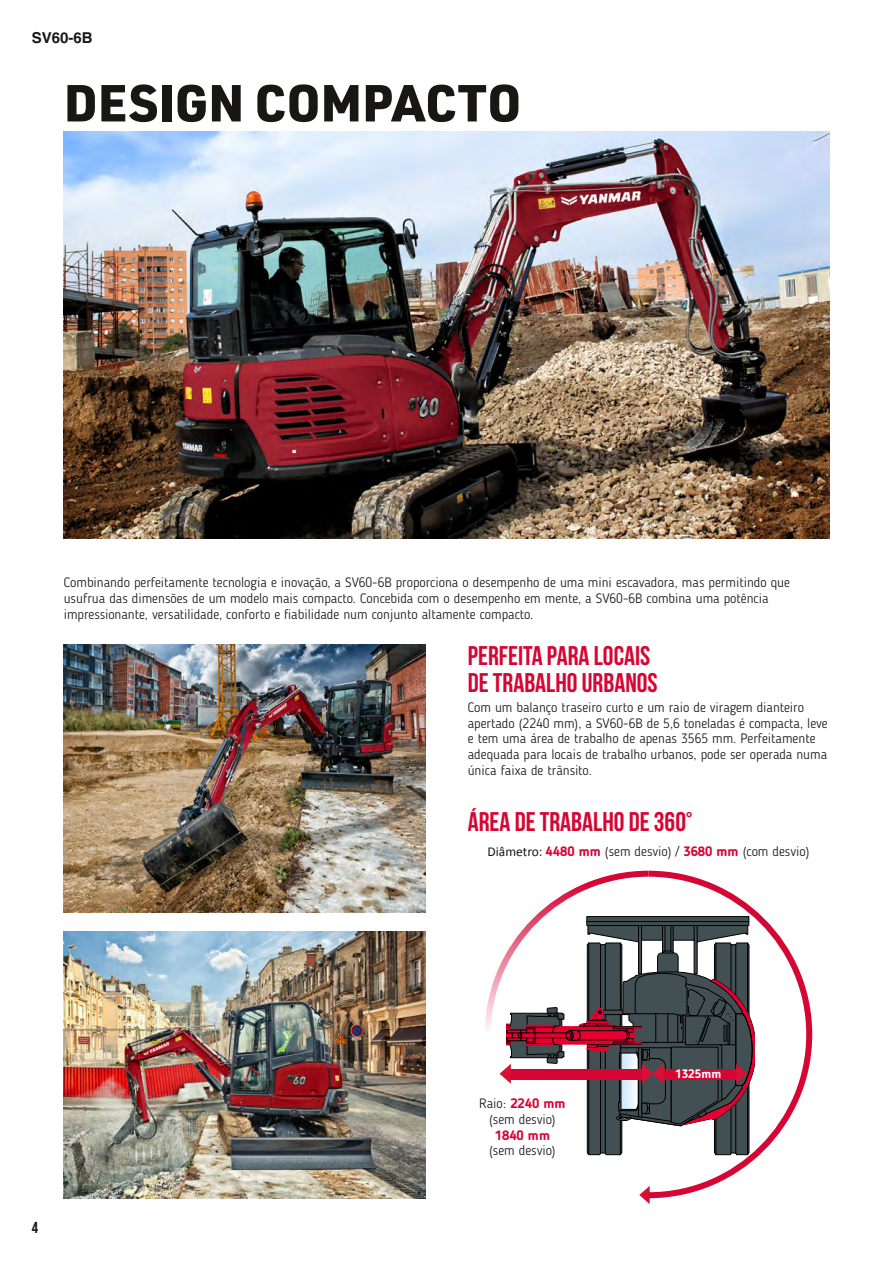
<style>
.page{position:relative;width:893px;height:1263px;background:#fff}
.page>*{position:absolute;margin:0;border:0;box-sizing:border-box;transform-origin:0 0}
.t1{font:900 51px "URWDIN";color:#181716}
.t2{font:700 27px/27px "Bebas Neue";color:#d50634}
.t3{font:15.9px "Bebas Neue";color:#181716}
.t4{font:700 15px "Helvetica LT Pro";color:#181716}
.t5{font:300 13.5px/15.8px "Blogger Sans";color:#181716}
.t6{font:700 13.5px "Blogger Sans";color:#d50634}
.t7{font:700 12.15px "Blogger Sans";color:#fff}
.s1{font-family:"Calibri";font-weight:400}
.s2{font-weight:700;color:#d50634}
</style>
<div class="page">
<img style="left:64px;top:645px;width:361px;height:267px">
<img style="left:64px;top:132px;width:765px;height:406px">
<img style="left:64px;top:931px;width:361px;height:267px">
<svg style="left:639px;top:1192px;width:11px;height:12px"></svg>
<svg style="left:642px;top:910px;width:171px;height:291px"></svg>
<svg style="left:485px;top:870px;width:270px;height:285px"></svg>
<p class="t4" style="left:32px;top:29px;width:62px">SV60-6B</p>
<h1 class="t1" style="left:64px;top:68px;width:459px">DESIGN COMPACTO</h1>
<p class="t5" style="left:64px;top:575px;width:728px">Combinando perfeitamente tecnologia e inovação, a SV60-6B proporciona o desempenho de uma mini escavadora, mas permitindo que usufrua das dimensões de um modelo mais compacto. Concebida com o desempenho em mente, a SV60-6B combina uma potência impressionante, versatilidade, conforto e fiabilidade num conjunto altamente compacto.</p>
<h2 class="t2" style="left:468px;top:642px;width:191px">PERFEITA PARA LOCAIS<br>DE TRABALHO URBANOS</h2>
<p class="t5" style="left:468px;top:699px;width:362px">Com um balanço traseiro curto e um raio de viragem dianteiro apertado (2240 mm), a SV60-6B de 5,6 toneladas é compacta, leve e tem uma área de trabalho de apenas 3565 mm. Perfeitamente adequada para locais de trabalho urbanos, pode ser operada numa única faixa de trânsito.</p>
<h2 class="t2" style="left:468px;top:807px;width:226px">ÁREA DE TRABALHO DE 360°</h2>
<p class="t5" style="left:487px;top:843px;width:323px"><span class="s1">Diâmetro:</span> <span class="s2">4480 mm</span> (sem desvio) / <span class="s2">3680 mm</span> (com desvio)</p>
<p class="t3" style="left:32px;top:1218px;width:8px">4</p>
<p class="t5" style="left:479px;top:1095px;width:88px;text-align:center">Raio: <span class="s2">2240 mm </span>(sem desvio)</p>
<p class="t6" style="left:495px;top:1127px;width:57px">1840 mm</p>
<p class="t5" style="left:489px;top:1143px;width:68px">(sem desvio)</p>
<p class="t7" style="left:675px;top:1067px;width:48px">1325mm</p>
</div>
